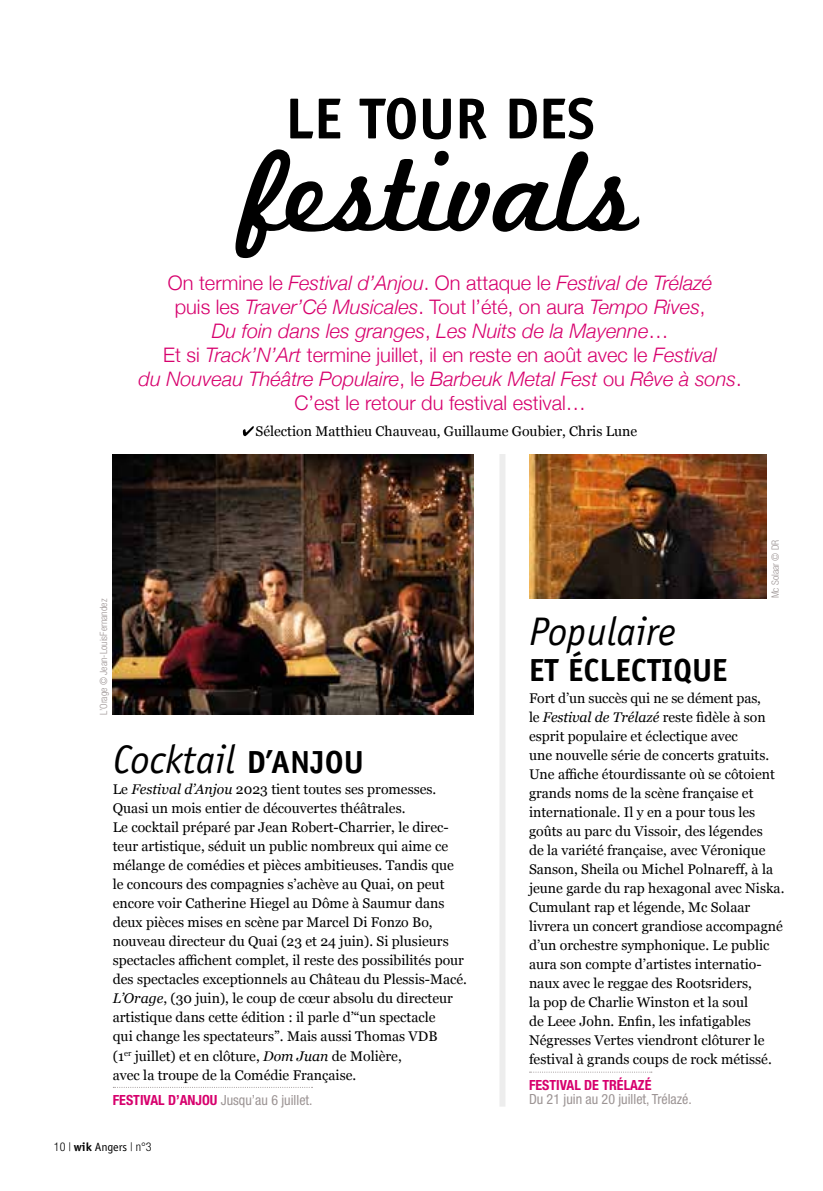
<style>
.page{position:relative;width:823px;height:1191px;background:#fff}
.page>*{position:absolute;margin:0;border:0;box-sizing:border-box;transform-origin:0 0}
.t1{font:120px "Marketing Script";color:#000}
.t2{font:700 58px "Officina Sans Std";color:#000}
.t3{font:italic 40px "Officina Sans Std";color:#000}
.t4{font:700 32px "Officina Sans Std";color:#000}
.t5{font:italic 300 20px/24px "Helvetica Neue";color:#d7006d;text-align:center}
.t6{font:14px/19px "Georgia";color:#000}
.t7{font:condensed 14px "Helvetica Neue";color:#9c9494}
.t8{font:700 condensed 14px "Helvetica Neue";color:#d7006d}
.t9{font:300 condensed 12px "Helvetica Neue";color:#000}
.t10{font:300 condensed 10px "Helvetica Neue";color:#9c9494}
.s1{font-style:normal}
.s2{font-weight:700;font-style:normal;font-size:32px}
.s3{font-style:italic}
.s4{font-weight:700;color:#d7006d}
.s5{font-family:"Officina Sans Std";font-weight:700;font-stretch:normal}
.s6{font-family:"Officina Sans Std";font-weight:400;font-stretch:normal}
</style>
<div class="page">
<svg style="left:243px;top:426px;width:10px;height:10px"></svg>
<svg style="left:529px;top:1071px;width:122px;height:1px"></svg>
<img style="left:529px;top:454px;width:236px;height:144px">
<img style="left:113px;top:454px;width:360px;height:260px">
<div style="left:499px;top:454px;width:6px;height:652px;background:#ededed"></div>
<h2 class="t2" style="left:285px;top:82px;width:311px">LE TOUR DES</h2>
<h1 class="t1" style="left:242px;top:120px;width:397px">festivals</h1>
<p class="t5" style="left:138px;top:269px;width:604px"><span class="s1">On termine le</span> Festival d’Anjou<span class="s1">. On attaque le</span> Festival de Trélazé<br><span class="s1">puis les</span> Traver’Cé Musicales<span class="s1">. Tout l’été, on aura</span> Tempo Rives<span class="s1">,<br></span>Du foin dans les granges<span class="s1">,</span> Les Nuits de la Mayenne<span class="s1">…<br>Et si</span> Track’N’Art <span class="s1">termine juillet, il en reste en août avec le</span> Festival<br>du Nouveau Théâtre Populaire<span class="s1">, le</span> Barbeuk Metal Fest <span class="s1">ou</span> Rêve à sons<span class="s1">.<br>C’est le retour du festival estival…</span></p>
<p class="t6" style="left:255px;top:421px;width:383px">Sélection Matthieu Chauveau, Guillaume Goubier, Chris Lune</p>
<p class="t10" style="left:98px;top:714px;width:117px;rotate:-90deg">L’Orage © Jean-LouisFernandez</p>
<h3 class="t3" style="left:113px;top:736px;width:252px">Cocktail <span class="s2">D’ANJOU</span></h3>
<p class="t6" style="left:113px;top:779px;width:355px">Le <span class="s3">Festival d’Anjou</span> 2023 tient toutes ses promesses.<br>Quasi un mois entier de découvertes théâtrales.<br>Le cocktail préparé par Jean Robert-Charrier, le direc&shy;teur artistique, séduit un public nombreux qui aime ce mélange de comédies et pièces ambitieuses. Tandis que le concours des compagnies s’achève au Quai, on peut encore voir Catherine Hiegel au Dôme à Saumur dans deux pièces mises en scène par Marcel Di Fonzo Bo, nouveau directeur du Quai (23 et 24 juin). Si plusieurs spectacles affichent complet, il reste des possibilités pour des spectacles exceptionnels au Château du Plessis-Macé.<br><span class="s3">L’Orage</span>, (30 juin), le coup de cœur absolu du directeur artistique dans cette édition : il parle d’“un spectacle<br>qui change les spectateurs”. Mais aussi Thomas VDB<br>(1<sup>er</sup> juillet) et en clôture, <span class="s3">Dom Juan</span> de Molière,<br>avec la troupe de la Comédie Française.</p>
<p class="t7" style="left:113px;top:1091px;width:201px"><span class="s4">FESTIVAL D’ANJOU</span> Jusqu’au 6 juillet.</p>
<p class="t9" style="left:54px;top:1140px;width:99px">10 | <span class="s5">wik</span> <span class="s6">Angers</span> | n°3</p>
<p class="t10" style="left:769px;top:598px;width:60px;rotate:-90deg">Mc Solaar © DR</p>
<h3 class="t3" style="left:528px;top:608px;width:148px">Populaire</h3>
<h3 class="t4" style="left:528px;top:650px;width:200px">ET ÉCLECTIQUE</h3>
<p class="t6" style="left:528px;top:688px;width:257px">Fort d’un succès qui ne se dément pas,<br>le <span class="s3">Festival de Trélazé</span> reste fidèle à son esprit populaire et éclectique avec<br>une nouvelle série de concerts gratuits.<br>Une affiche étourdissante où se côtoient grands noms de la scène française et internationale. Il y en a pour tous les goûts au parc du Vissoir, des légendes<br>de la variété française, avec Véronique Sanson, Sheila ou Michel Polnareff, à la jeune garde du rap hexagonal avec Niska.<br>Cumulant rap et légende, Mc Solaar livrera un concert grandiose accompagné d’un orchestre symphonique. Le public aura son compte d’artistes internatio&shy;naux avec le reggae des Rootsriders,<br>la pop de Charlie Winston et la soul<br>de Leee John. Enfin, les infatigables Négresses Vertes viendront clôturer le festival à grands coups de rock métissé.</p>
<p class="t8" style="left:528px;top:1076px;width:124px">FESTIVAL DE TRÉLAZÉ</p>
<p class="t7" style="left:528px;top:1090px;width:164px">Du 21 juin au 20 juillet, Trélazé.</p>
</div>
